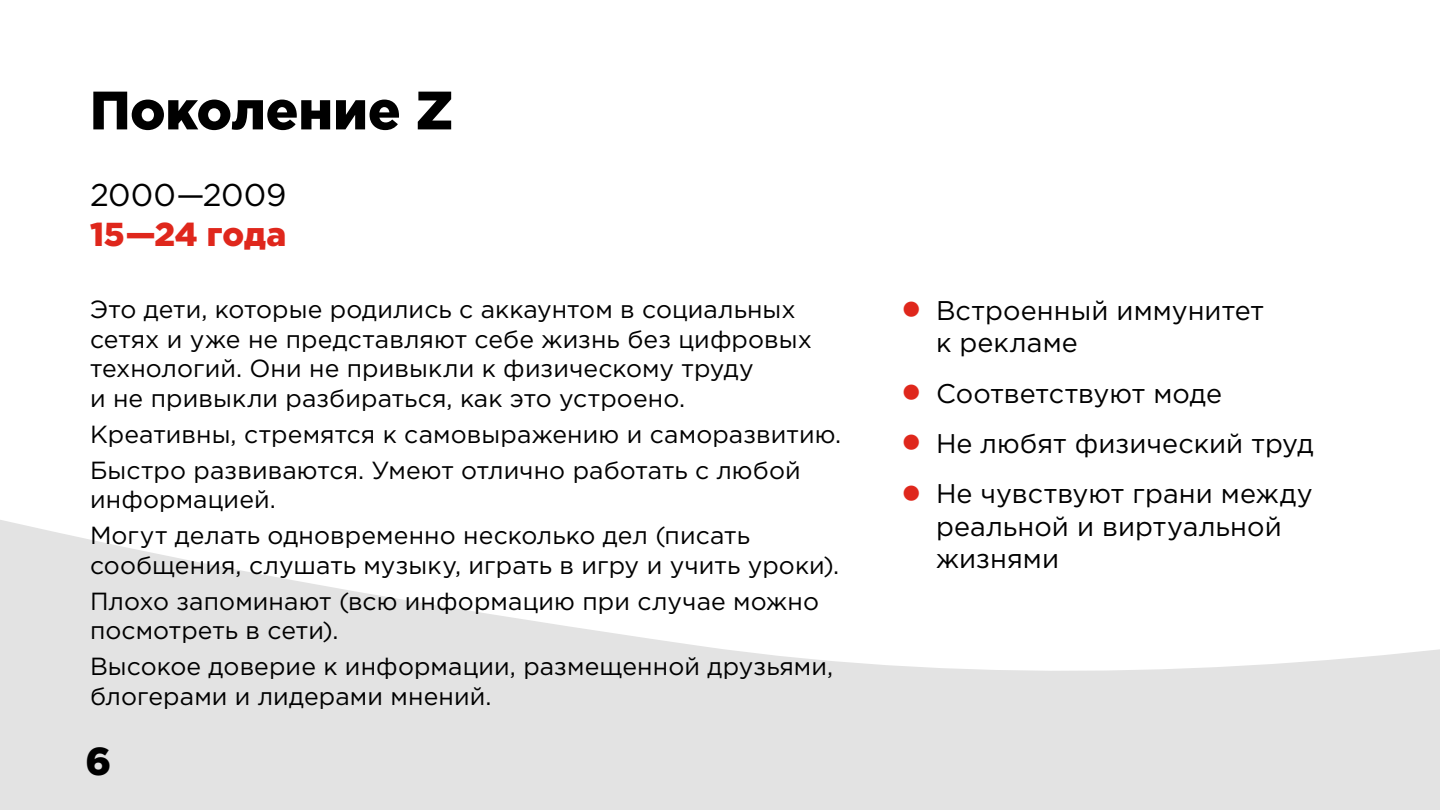
<style>
.page{position:relative;width:1440px;height:810px;background:#fff}
.page>*{position:absolute;margin:0;border:0;box-sizing:border-box;transform-origin:0 0}
.t1{font:900 54px "Gotham Pro";color:#000}
.t2{font:900 39px "Gotham Pro";color:#000}
.t3{font:900 33.15px "Gotham Pro";color:#df271c}
.t4{font:31.5px "Gotham Pro";color:#000}
.t5{font:27px/32.4px "Gotham Pro";letter-spacing:.005em;color:#000}
.t6{font:24.75px/35.8px "Gotham Pro";letter-spacing:.005em;color:#000}
.s1{font-weight:900;font-size:45px;color:#df271c}
</style>
<div class="page">
<svg style="left:0;top:520px;width:1440px;height:290px;fill:#e3e3e3"></svg>
<h1 class="t1" style="left:90px;top:79px;width:365px">Поколение Z</h1>
<p class="t4" style="left:90px;top:178px;width:198px">2000—2009</p>
<h3 class="t3" style="left:90px;top:215px;width:198px">15—24 года</h3>
<p class="t6" style="left:90px;top:294px;width:723px;line-height:29.7px">Это дети, которые родились с аккаунтом в социальных сетях и уже не представляют себе жизнь без цифровых технологий. Они не привыкли к физическому труду<br>и не привыкли разбираться, как это устроено.</p>
<p class="t6" style="left:90px;top:416px;width:753px">Креативны, стремятся к самовыражению и саморазвитию.<br>Быстро развиваются. Умеют отлично работать с любой</p>
<p class="t6" style="left:90px;top:482px;width:662px">информацией.<br>Могут делать одновременно несколько дел (писать</p>
<p class="t6" style="left:90px;top:547px;width:751px">сообщения, слушать музыку, играть в игру и учить уроки).<br>Плохо запоминают (всю информацию при случае можно</p>
<p class="t6" style="left:90px;top:613px;width:745px">посмотреть в сети).<br>Высокое доверие к информации, размещенной друзьями,</p>
<p class="t6" style="left:90px;top:678px;width:403px">блогерами и лидерами мнений.</p>
<h2 class="t2" style="left:86px;top:738px;width:27px">6</h2>
<p class="t5" style="left:936px;top:294px;width:330px;text-indent:-36px"><span class="s1">•</span> Встроенный иммунитет к рекламе</p>
<p class="t5" style="left:900px;top:377px;width:324px"><span class="s1">•</span> Cоответствуют моде</p>
<p class="t5" style="left:900px;top:427px;width:415px"><span class="s1">•</span> Не любят физический труд</p>
<p class="t5" style="left:936px;top:478px;width:378px;text-indent:-36px"><span class="s1">•</span> Не чувствуют грани между реальной и виртуальной жизнями</p>
</div>
